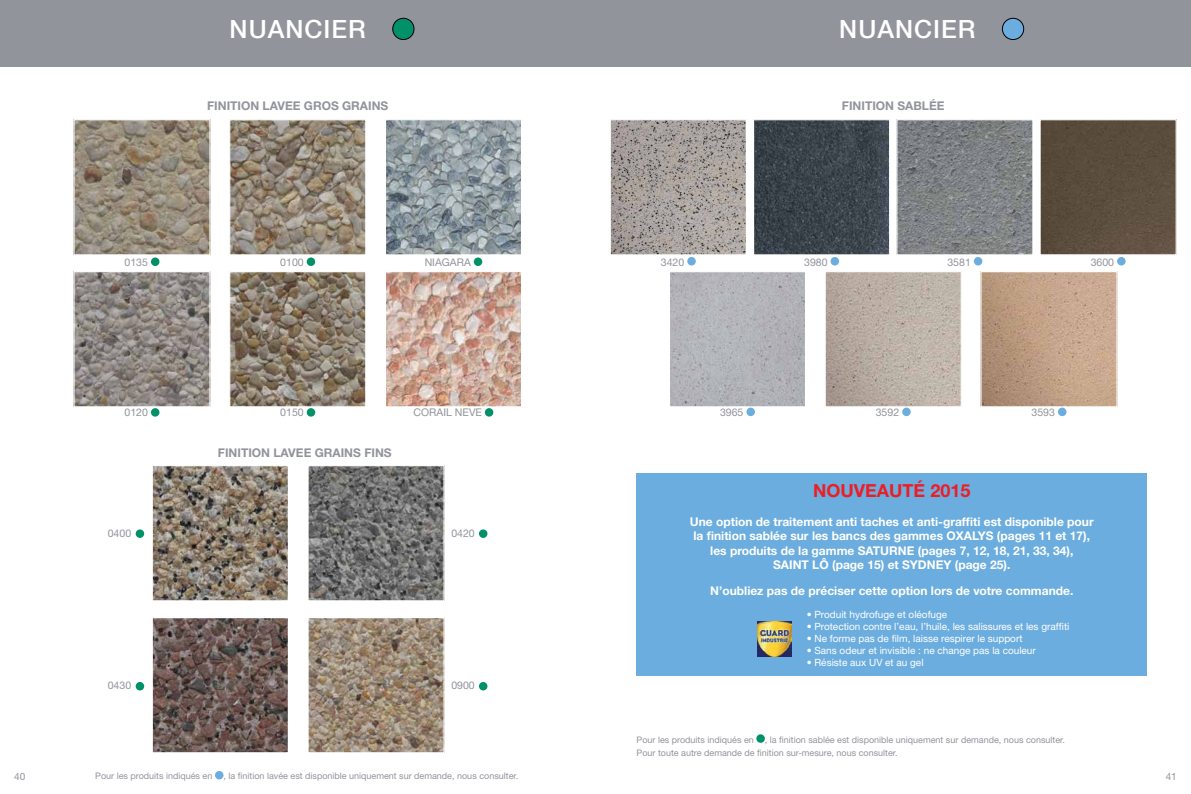
<style>
.page{position:relative;width:1191px;height:794px;background:#fff}
.page>*{position:absolute;margin:0;border:0;box-sizing:border-box;transform-origin:0 0}
.t1{font:500 25px "Helvetica Neue LT Com";letter-spacing:.04em;color:#fff}
.t2{font:700 18px "Helvetica Neue";color:#ed1d24}
.t3{font:700 12px/14.4px "Helvetica Neue";color:#fff;text-align:center}
.t4{font:700 12px "Helvetica Neue";color:#92949b}
.t5{font:10.6px "Helvetica Neue";color:#92949b}
.t6{font:10px "Helvetica Neue";color:#fff}
.t7{font:10px "Helvetica Neue";color:#92949b}
.t8{font:9px/13.6px "Helvetica Neue";color:#92949b}
</style>
<div class="page">
<div style="left:0;top:0;width:1191px;height:67px;background:#92949b"></div>
<div style="left:756px;top:734px;width:9px;height:9px;background:#009168;border-radius:50%"></div>
<img style="left:75px;top:121px;width:134px;height:132px">
<div style="left:73px;top:119px;width:138px;height:136px;border:1px solid #fff"></div>
<img style="left:231px;top:121px;width:133px;height:132px">
<div style="left:229px;top:119px;width:137px;height:136px;border:1px solid #fff"></div>
<img style="left:387px;top:121px;width:133px;height:132px">
<div style="left:385px;top:119px;width:137px;height:136px;border:1px solid #fff"></div>
<img style="left:231px;top:273px;width:133px;height:132px">
<div style="left:229px;top:271px;width:137px;height:136px;border:1px solid #fff"></div>
<img style="left:387px;top:273px;width:133px;height:132px">
<div style="left:385px;top:271px;width:137px;height:136px;border:1px solid #fff"></div>
<img style="left:75px;top:273px;width:134px;height:132px">
<div style="left:73px;top:271px;width:138px;height:136px;border:1px solid #fff"></div>
<div style="left:151px;top:257px;width:8px;height:9px;background:#009168;border-radius:50%"></div>
<div style="left:307px;top:257px;width:8px;height:9px;background:#009168;border-radius:50%"></div>
<div style="left:151px;top:408px;width:8px;height:8px;background:#009168;border-radius:50%"></div>
<div style="left:474px;top:257px;width:8px;height:9px;background:#009168;border-radius:50%"></div>
<div style="left:485px;top:408px;width:8px;height:8px;background:#009168;border-radius:50%"></div>
<div style="left:307px;top:408px;width:8px;height:8px;background:#009168;border-radius:50%"></div>
<img style="left:154px;top:467px;width:133px;height:132px">
<div style="left:152px;top:465px;width:137px;height:136px;border:1px solid #fff"></div>
<img style="left:309px;top:467px;width:134px;height:132px">
<div style="left:307px;top:465px;width:138px;height:136px;border:1px solid #fff"></div>
<img style="left:309px;top:619px;width:134px;height:132px">
<div style="left:307px;top:617px;width:138px;height:136px;border:1px solid #fff"></div>
<img style="left:154px;top:619px;width:133px;height:132px">
<div style="left:152px;top:617px;width:137px;height:136px;border:1px solid #fff"></div>
<img style="left:826px;top:273px;width:134px;height:132px">
<div style="left:824px;top:271px;width:138px;height:136px;border:1px solid #fff"></div>
<img style="left:982px;top:273px;width:133px;height:132px">
<div style="left:980px;top:271px;width:137px;height:136px;border:1px solid #fff"></div>
<img style="left:611px;top:121px;width:134px;height:132px">
<div style="left:609px;top:119px;width:138px;height:136px;border:1px solid #fff"></div>
<div style="left:687px;top:257px;width:9px;height:8px;background:#6caddf;border-radius:50%"></div>
<img style="left:755px;top:121px;width:133px;height:132px">
<div style="left:753px;top:119px;width:137px;height:136px;border:1px solid #fff"></div>
<div style="left:830px;top:257px;width:9px;height:8px;background:#6caddf;border-radius:50%"></div>
<img style="left:1041px;top:121px;width:133px;height:132px">
<div style="left:1039px;top:119px;width:137px;height:136px;border:1px solid #fff"></div>
<div style="left:1117px;top:257px;width:8px;height:8px;background:#6caddf;border-radius:50%"></div>
<img style="left:898px;top:121px;width:133px;height:132px">
<div style="left:896px;top:119px;width:137px;height:136px;border:1px solid #fff"></div>
<div style="left:973px;top:257px;width:9px;height:8px;background:#6caddf;border-radius:50%"></div>
<img style="left:671px;top:273px;width:133px;height:132px">
<div style="left:669px;top:271px;width:137px;height:136px;border:1px solid #fff"></div>
<div style="left:746px;top:407px;width:9px;height:9px;background:#6caddf;border-radius:50%"></div>
<div style="left:902px;top:407px;width:8px;height:9px;background:#6caddf;border-radius:50%"></div>
<div style="left:1058px;top:407px;width:8px;height:9px;background:#6caddf;border-radius:50%"></div>
<div style="left:479px;top:682px;width:8px;height:8px;background:#009168;border-radius:50%"></div>
<div style="left:479px;top:529px;width:8px;height:9px;background:#009168;border-radius:50%"></div>
<div style="left:136px;top:682px;width:8px;height:8px;background:#009168;border-radius:50%"></div>
<div style="left:136px;top:529px;width:8px;height:9px;background:#009168;border-radius:50%"></div>
<div style="left:215px;top:771px;width:8px;height:8px;background:#6caddf;border-radius:50%"></div>
<div style="left:393px;top:18px;width:21px;height:22px;background:#009168;border-radius:50%"></div>
<div style="left:392px;top:18px;width:22px;height:22px;border:1px solid #000;border-radius:50%"></div>
<div style="left:1002px;top:18px;width:21px;height:22px;background:#6caddf;border-radius:50%"></div>
<div style="left:1002px;top:18px;width:22px;height:22px;border:1px solid #000;border-radius:50%"></div>
<div style="left:636px;top:473px;width:511px;height:203px;background:#6caddf"></div>
<img style="left:758px;top:621px;width:34px;height:35px">
<h1 class="t1" style="left:230px;top:14px;width:138px">NUANCIER</h1>
<p class="t4" style="left:207px;top:98px;width:183px">FINITION LAVEE GROS GRAINS</p>
<p class="t5" style="left:124px;top:255px;width:25px">0135</p>
<p class="t5" style="left:280px;top:255px;width:25px">0100</p>
<p class="t5" style="left:425px;top:255px;width:48px">NIAGARA</p>
<p class="t5" style="left:124px;top:406px;width:25px">0120</p>
<p class="t5" style="left:280px;top:406px;width:25px">0150</p>
<p class="t5" style="left:413px;top:406px;width:70px">CORAIL NEVE</p>
<p class="t4" style="left:218px;top:445px;width:175px">FINITION LAVEE GRAINS FINS</p>
<p class="t5" style="left:108px;top:527px;width:25px">0400</p>
<p class="t5" style="left:451px;top:527px;width:25px">0420</p>
<p class="t5" style="left:108px;top:679px;width:25px">0430</p>
<p class="t5" style="left:451px;top:679px;width:25px">0900</p>
<h1 class="t1" style="left:839px;top:14px;width:138px">NUANCIER</h1>
<p class="t4" style="left:842px;top:98px;width:103px">FINITION SABLée</p>
<p class="t5" style="left:661px;top:255px;width:25px">3420</p>
<p class="t5" style="left:804px;top:255px;width:25px">3980</p>
<p class="t5" style="left:947px;top:255px;width:25px">3581</p>
<p class="t5" style="left:1090px;top:255px;width:25px">3600</p>
<p class="t5" style="left:720px;top:406px;width:25px">3965</p>
<p class="t5" style="left:875px;top:406px;width:25px">3592</p>
<p class="t5" style="left:1031px;top:406px;width:25px">3593</p>
<h2 class="t2" style="left:813px;top:480px;width:27px">Nouveaut</h2>
<h2 class="t2" style="left:913px;top:480px;width:58px">é 2015</h2>
<p class="t3" style="left:690px;top:514px;width:405px">Une option de traitement anti taches et anti-graffiti est disponible pour la finition sablée sur les bancs des gammes OXALYS (pages 11 et 17), les produits de la gamme SATURNE (pages 7, 12, 18, 21, 33, 34),<br>SAINT LÔ (page 15) et SYDNEY (page 25).</p>
<p class="t3" style="left:710px;top:583px;width:365px">N’oubliez pas de préciser cette option lors de votre commande.</p>
<p class="t6" style="left:806px;top:609px;width:142px">• Produit hydrofuge et oléofuge</p>
<p class="t6" style="left:806px;top:621px;width:264px">• Protection contre l’eau, l’huile, les salissures et les graffiti</p>
<p class="t6" style="left:806px;top:633px;width:217px">• Ne forme pas de film, laisse respirer le support</p>
<p class="t6" style="left:806px;top:645px;width:231px">• Sans odeur et invisible : ne change pas la couleur</p>
<p class="t6" style="left:806px;top:657px;width:118px">• Résiste aux UV et au gel</p>
<p class="t8" style="left:636px;top:732px;width:430px">Pour les produits indiqués en , la finition sablée est disponible uniquement sur demande, nous consulter.<br>Pour toute autre demande de finition sur-mesure, nous consulter.</p>
<p class="t7" style="left:14px;top:770px;width:13px">40</p>
<p class="t7" style="left:1165px;top:770px;width:13px">41</p>
<p class="t8" style="left:95px;top:769px;width:424px">Pour les produits indiqués en , la finition lavée est disponible uniquement sur demande, nous consulter.</p>
</div>
